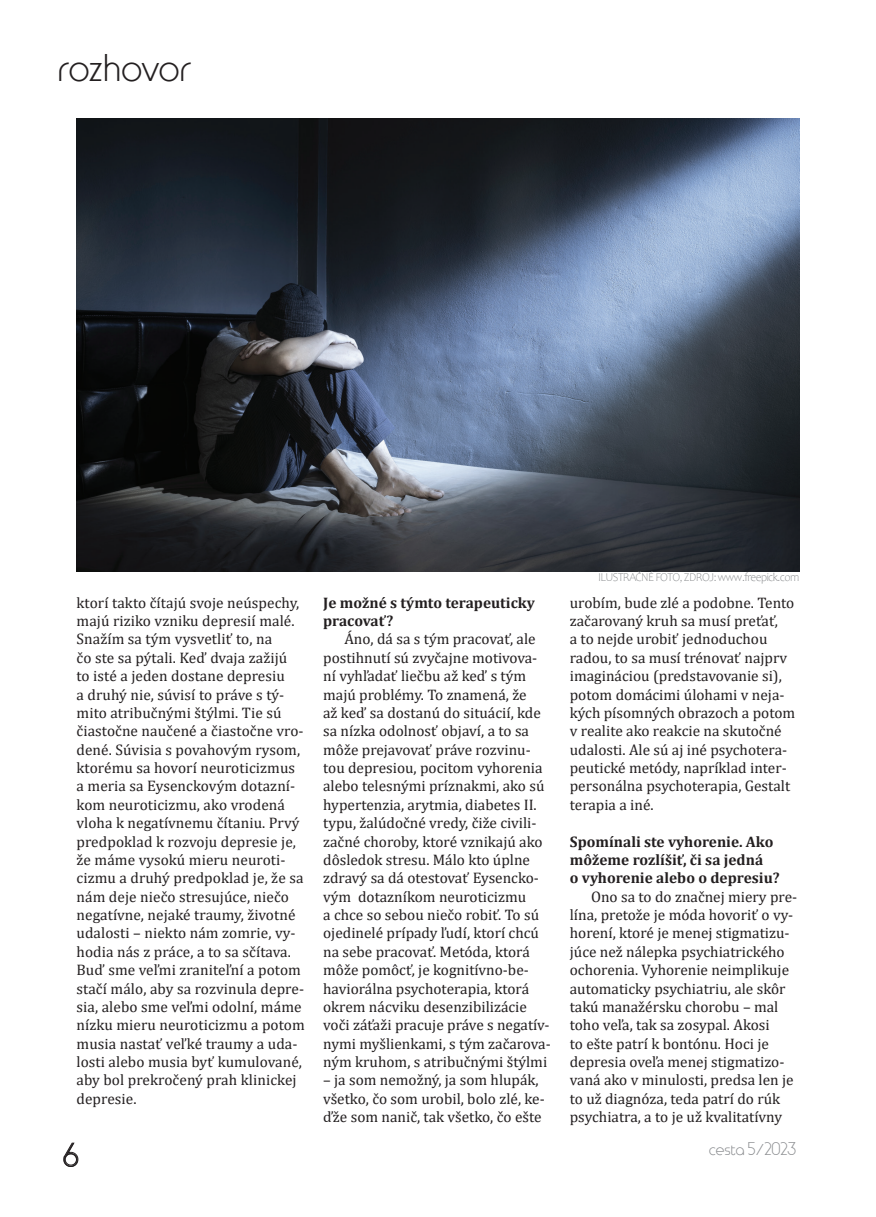
<style>
.page{position:relative;width:876px;height:1217px;background:#fff}
.page>*{position:absolute;margin:0;border:0;box-sizing:border-box;transform-origin:0 0}
.t1{font:36px "Time Burner";letter-spacing:-.05em;color:#231f20}
.t2{font:27px "Time Burner";color:#231f20}
.Normálny{font:15.3px/18.3px "Cambria";color:#231f20}
.Normálny-2{font:700 15.3px/18.3px "Cambria";color:#231f20}
.t3{font:15px "Time Burner";letter-spacing:-.03em;color:#8b8d90}
.t4{font:300 12px "Candara";letter-spacing:-.05em;color:#7e8083;scale:.94 1}
</style>
<div class="page">
<svg style="left:63px;top:1142px;width:16px;height:24px"></svg>
<img style="left:77px;top:118px;width:722px;height:453px">
<p class="t1" style="left:60px;top:40px;width:136px">rozhovor</p>
<p class="Normálny" style="left:77px;top:593px;width:230px">ktorí takto čítajú svoje neúspechy, majú riziko vzniku depresií malé.<br>Snažím sa tým vysvetliť to, na<br>čo ste sa pýtali. Keď dvaja zažijú<br>to isté a jeden dostane depresiu<br>a druhý nie, súvisí to práve s tý&shy;mito atribučnými štýlmi. Tie sú čiastočne naučené a čiastočne vro&shy;dené. Súvisia s povahovým rysom, ktorému sa hovorí neuroticizmus a meria sa Eysenckovým dotazní&shy;kom neuroticizmu, ako vrodená vloha k negatívnemu čítaniu. Prvý predpoklad k rozvoju depresie je, že máme vysokú mieru neuroti&shy;cizmu a druhý predpoklad je, že sa nám deje niečo stresujúce, niečo negatívne, nejaké traumy, životné udalosti – niekto nám zomrie, vy&shy;hodia nás z práce, a to sa sčítava.<br>Buď sme veľmi zraniteľní a potom stačí málo, aby sa rozvinula depre&shy;sia, alebo sme veľmi odolní, máme nízku mieru neuroticizmu a potom musia nastať veľké traumy a uda&shy;losti alebo musia byť kumulované, aby bol prekročený prah klinickej depresie.</p>
<p class="Normálny-2" style="left:323px;top:592px;width:213px">Je možné s týmto terapeuticky pracovať?</p>
<p class="Normálny" style="left:323px;top:629px;width:229px;text-indent:21px">Áno, dá sa s tým pracovať, ale postihnutí sú zvyčajne motivova&shy;ní vyhľadať liečbu až keď s tým majú problémy. To znamená, že<br>až keď sa dostanú do situácií, kde sa nízka odolnosť objaví, a to sa môže prejavovať práve rozvinu&shy;tou depresiou, pocitom vyhorenia alebo telesnými príznakmi, ako sú hypertenzia, arytmia, diabetes II. typu, žalúdočné vredy, čiže civili&shy;začné choroby, ktoré vznikajú ako dôsledok stresu. Málo kto úplne zdravý sa dá otestovať Eysencko&shy;vým dotazníkom neuroticizmu<br>a chce so sebou niečo robiť. To sú ojedinelé prípady ľudí, ktorí chcú na sebe pracovať. Metóda, ktorá môže pomôcť, je kognitívno-be&shy;haviorálna psychoterapia, ktorá okrem nácviku desenzibilizácie voči záťaži pracuje práve s negatív&shy;nymi myšlienkami, s tým začarova&shy;ným kruhom, s atribučnými štýlmi</p>
<p class="Normálny" style="left:323px;top:1070px;width:223px">– ja som nemožný, ja som hlupák, všetko, čo som urobil, bolo zlé, ke&shy;ďže som nanič, tak všetko, čo ešte</p>
<p class="t4" style="left:598px;top:570px;width:216px">ILUSTRAČNÉ FOTO, ZDROJ: www.freepick.com</p>
<p class="Normálny" style="left:570px;top:593px;width:227px">urobím, bude zlé a podobne. Tento začarovaný kruh sa musí preťať,<br>a to nejde urobiť jednoduchou radou, to sa musí trénovať najprv imagináciou (predstavovanie si), potom domácimi úlohami v neja&shy;kých písomných obrazoch a potom v realite ako reakcie na skutočné udalosti. Ale sú aj iné psychotera&shy;peutické metódy, napríklad inter&shy;personálna psychoterapia, Gestalt terapia a iné.</p>
<p class="Normálny-2" style="left:570px;top:831px;width:211px">Spomínali ste vyhorenie. Ako môžeme rozlíšiť, či sa jedná<br>o vyhorenie alebo o depresiu?</p>
<p class="Normálny" style="left:570px;top:887px;width:229px;text-indent:21px">Ono sa to do značnej miery pre&shy;lína, pretože je móda hovoriť o vy&shy;horení, ktoré je menej stigmatizu&shy;júce než nálepka psychiatrického ochorenia. Vyhorenie neimplikuje automaticky psychiatriu, ale skôr takú manažérsku chorobu – mal toho veľa, tak sa zosypal. Akosi<br>to ešte patrí k bontónu. Hoci je depresia oveľa menej stigmatizo&shy;vaná ako v minulosti, predsa len je to už diagnóza, teda patrí do rúk psychiatra, a to je už kvalitatívny</p>
<h2 class="t2" style="left:64px;top:1135px;width:18px">6</h2>
<p class="t3" style="left:709px;top:1137px;width:89px">cesta 5/2023</p>
</div>
